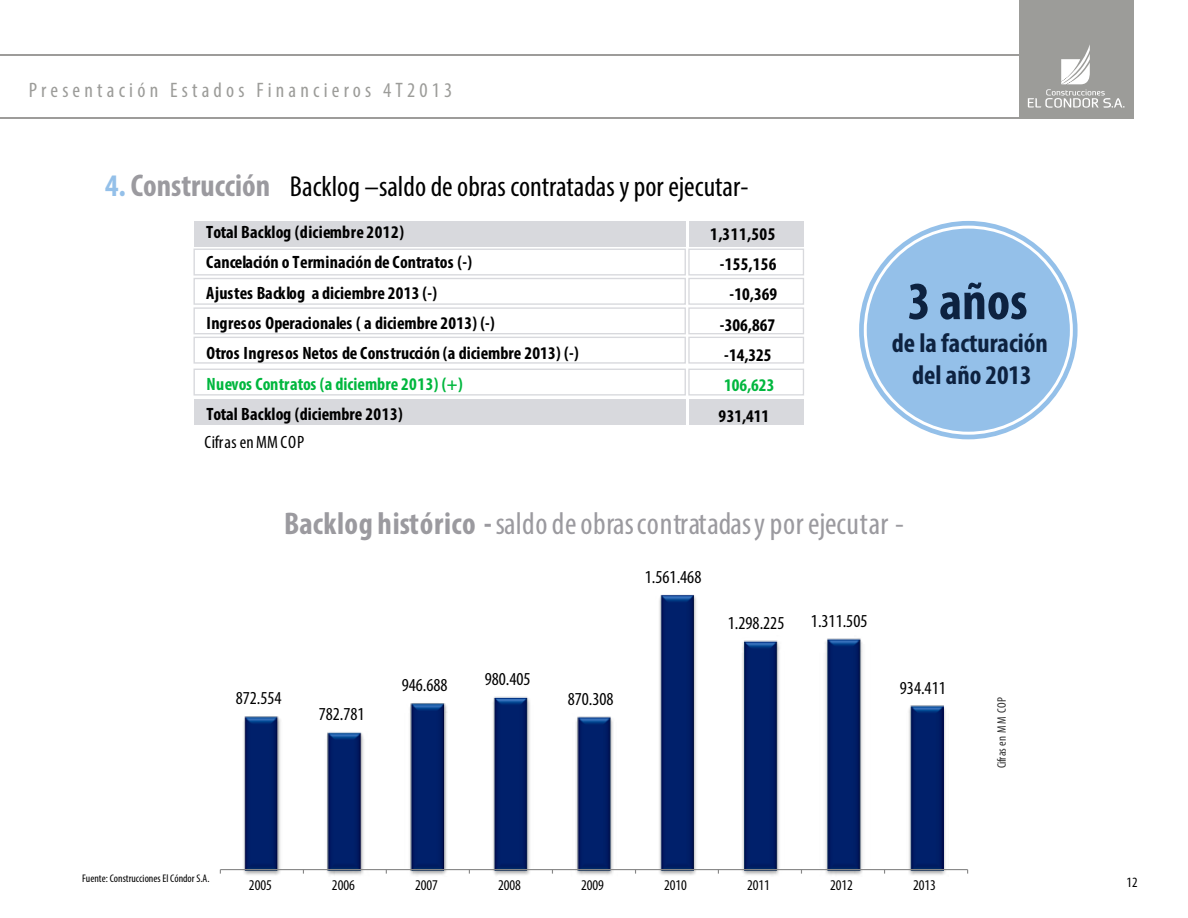
<style>
.page{position:relative;width:1188px;height:918px;background:#fff}
.page>*{position:absolute;margin:0;border:0;box-sizing:border-box;transform-origin:0 0}
.t1{font:700 condensed 54px "Myriad Pro";color:#0d2240}
.t2{font:condensed 31.5px "Myriad Pro";letter-spacing:.02em;color:#9b9a9f}
.t3{font:condensed 28.95px "Myriad Pro";color:#000}
.t4{font:700 condensed 27px/32.4px "Myriad Pro";color:#0d2240;text-align:center}
.t5{font:condensed 21px "Myriad Pro";letter-spacing:.2em;color:#9c9c99}
.t6{font:condensed 18.3px "Myriad Pro";color:#000}
.t7{font:700 condensed 17.85px "Myriad Pro";color:#000}
.t8{font:700 condensed 17.85px "Myriad Pro";color:#00b73e}
.t9{font:condensed 17.85px "Myriad Pro";letter-spacing:.04em;color:#000}
.t10{font:condensed 15px "Myriad Pro";letter-spacing:-.005em;color:#000}
.t11{font:condensed 14.25px "Myriad Pro";color:#000}
.t12{font:condensed 12.3px "Myriad Pro";letter-spacing:.005em;color:#2f2f2f}
.t13{font:condensed 11.1px "Myriad Pro";color:#010001}
.s1{font-weight:700;font-size:31.5px;color:#94c0e9}
.s2{font-weight:700;font-size:31.5px;color:#9b9a9f}
.s3{font-weight:700}
</style>
<div class="page">
<div style="left:688px;top:278px;width:116px;height:27px;border:1px solid #d8d9dd"></div>
<div style="left:193px;top:278px;width:493px;height:27px;border:1px solid #d8d9dd"></div>
<div style="left:688px;top:249px;width:116px;height:26px;border:1px solid #d8d9dd"></div>
<div style="left:193px;top:249px;width:493px;height:27px;border:1px solid #d8d9dd"></div>
<div style="left:688px;top:337px;width:116px;height:27px;border:1px solid #d8d9dd"></div>
<div style="left:193px;top:337px;width:493px;height:27px;border:1px solid #d8d9dd"></div>
<div style="left:688px;top:369px;width:116px;height:27px;border:1px solid #d8d9dd"></div>
<div style="left:193px;top:369px;width:493px;height:27px;border:1px solid #d8d9dd"></div>
<div style="left:688px;top:307px;width:116px;height:27px;border:1px solid #d8d9dd"></div>
<div style="left:193px;top:307px;width:493px;height:27px;border:1px solid #d8d9dd"></div>
<div style="left:689px;top:221px;width:114px;height:26px;background:#d8d9dd"></div>
<div style="left:194px;top:221px;width:491px;height:26px;background:#d8d9dd"></div>
<div style="left:689px;top:399px;width:114px;height:26px;background:#d8d9dd"></div>
<div style="left:194px;top:399px;width:491px;height:26px;background:#d8d9dd"></div>
<div style="left:859px;top:221px;width:219px;height:218px;background:#94c0e9;border-radius:50%"></div>
<hr style="left:0;top:54px;width:1023px;height:2px;background:#9d9c9a">
<hr style="left:0;top:117px;width:1023px;height:2px;background:#9d9c9a">
<div style="left:1019px;top:0;width:114px;height:119px;background:#9c9c99"></div>
<svg style="left:1028px;top:45px;width:96px;height:63px"></svg>
<img style="left:240px;top:705px;width:708px;height:170px">
<img style="left:245px;top:594px;width:698px;height:275px">
<hr style="left:220px;top:869px;width:748px;height:1px;background:#878787">
<p class="t5" style="left:29px;top:77px;width:425px">Presentación Estados Financieros 4T2013</p>
<h3 class="t3" style="left:105px;top:169px;width:645px"><span class="s1">4.</span> <span class="s2">Construcción</span> Backlog –saldo de obras contratadas y por ejecutar-</h3>
<p class="t7" style="left:206px;top:221px;width:199px">Total Backlog (diciembre 2012)</p>
<p class="t7" style="left:710px;top:223px;width:67px">1,311,505</p>
<p class="t7" style="left:206px;top:251px;width:267px">Cancelación o Terminación de Contratos (-)</p>
<p class="t7" style="left:720px;top:253px;width:58px">-155,156</p>
<p class="t7" style="left:206px;top:282px;width:232px">Ajustes Backlog a diciembre 2013 (-)</p>
<p class="t7" style="left:730px;top:283px;width:49px">-10,369</p>
<p class="t7" style="left:206px;top:312px;width:290px">Ingresos Operacionales ( a diciembre 2013) (-)</p>
<p class="t7" style="left:720px;top:314px;width:57px">-306,867</p>
<p class="t7" style="left:206px;top:342px;width:374px">Otros Ingresos Netos de Construcción (a diciembre 2013) (-)</p>
<p class="t7" style="left:724px;top:344px;width:49px">-14,325</p>
<p class="t8" style="left:206px;top:372px;width:258px">Nuevos Contratos (a diciembre 2013) (+)</p>
<p class="t8" style="left:724px;top:374px;width:52px">106,623</p>
<p class="t7" style="left:206px;top:403px;width:198px">Total Backlog (diciembre 2013)</p>
<p class="t7" style="left:718px;top:405px;width:52px">931,411</p>
<p class="t9" style="left:204px;top:431px;width:101px">CifrasenMMCOP</p>
<h1 class="t1" style="left:908px;top:267px;width:121px">3 años</h1>
<h3 class="t4" style="left:892px;top:326px;width:157px">de la facturación del año 2013</h3>
<h2 class="t2" style="left:284px;top:504px;width:621px"><span class="s3">Backlog histórico -</span>saldodeobrascontratadasyporejecutar -</h2>
<p class="t6" style="left:236px;top:687px;width:47px">872.554</p>
<p class="t6" style="left:319px;top:703px;width:47px">782.781</p>
<p class="t6" style="left:402px;top:674px;width:47px">946.688</p>
<p class="t6" style="left:485px;top:668px;width:47px">980.405</p>
<p class="t6" style="left:568px;top:688px;width:47px">870.308</p>
<p class="t6" style="left:645px;top:566px;width:58px">1.561.468</p>
<p class="t6" style="left:728px;top:612px;width:58px">1.298.225</p>
<p class="t6" style="left:811px;top:610px;width:58px">1.311.505</p>
<p class="t6" style="left:900px;top:676px;width:47px">934.411</p>
<p class="t12" style="left:994px;top:768px;width:73px;rotate:-90deg">Cifras en MM COP</p>
<p class="t13" style="left:82px;top:872px;width:129px">Fuente: Construcciones El Cóndor S.A.</p>
<p class="t11" style="left:1127px;top:873px;width:12px">12</p>
<p class="t10" style="left:249px;top:876px;width:24px">2005</p>
<p class="t10" style="left:332px;top:876px;width:24px">2006</p>
<p class="t10" style="left:415px;top:876px;width:24px">2007</p>
<p class="t10" style="left:498px;top:876px;width:24px">2008</p>
<p class="t10" style="left:581px;top:876px;width:24px">2009</p>
<p class="t10" style="left:664px;top:876px;width:24px">2010</p>
<p class="t10" style="left:747px;top:876px;width:24px">2011</p>
<p class="t10" style="left:830px;top:876px;width:24px">2012</p>
<p class="t10" style="left:913px;top:876px;width:24px">2013</p>
</div>
